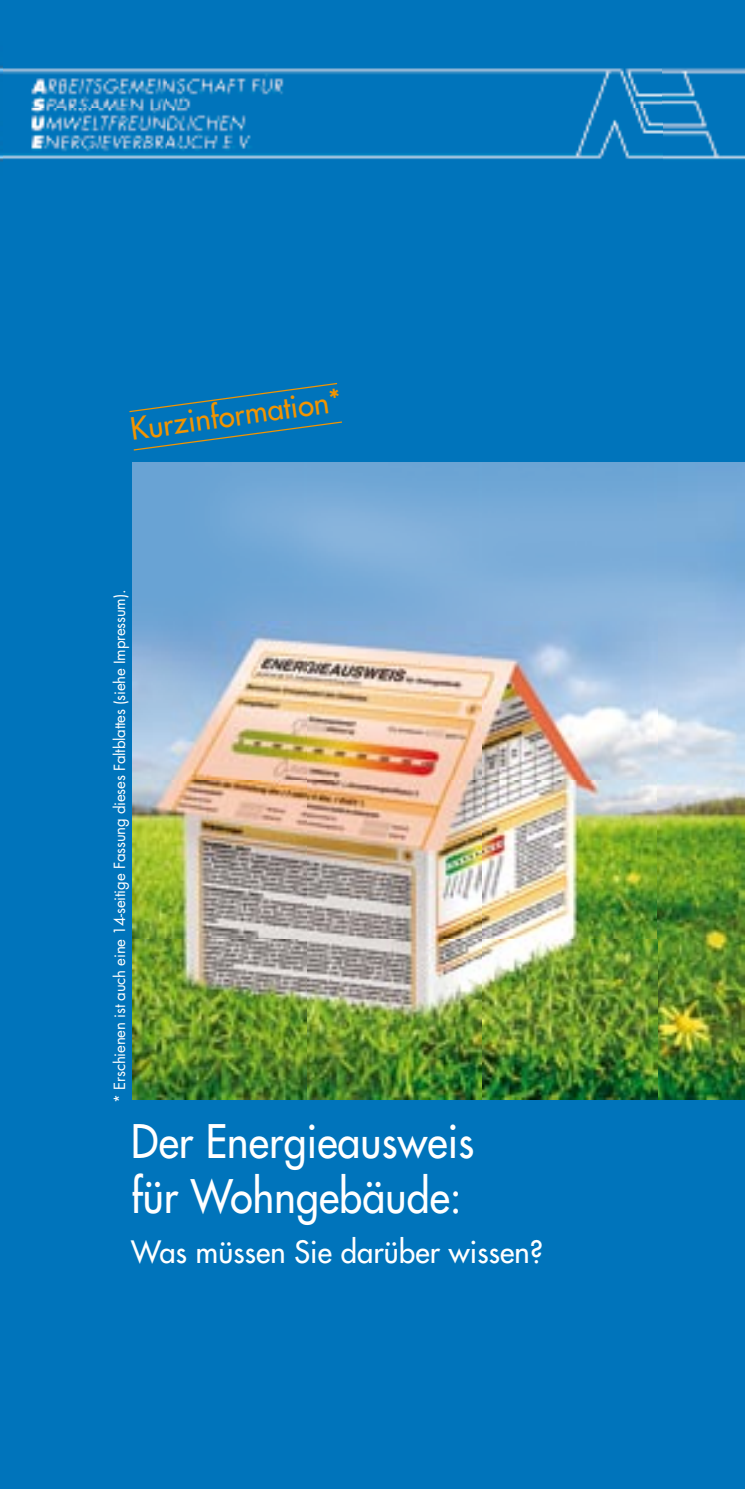
<style>
.page{position:relative;width:745px;height:1489px;background:#fff}
.page>*{position:absolute;margin:0;border:0;box-sizing:border-box;transform-origin:0 0}
.t1{font:45px/55px "Futura";letter-spacing:.005em;color:#fff;scale:.91 1}
.t2{font:30px "Futura";letter-spacing:.005em;color:#fff}
.t3{font:30px "Futura";color:#f29400}
.t4{font:15px "Futura";letter-spacing:-.015em;color:#fff}
</style>
<div class="page">
<div style="left:1px;top:0;width:743px;height:1488px;background:#0074bb"></div>
<hr style="left:0;top:0;width:3px;height:1488px;background:#0074bb">
<img style="left:132px;top:462px;width:612px;height:637px">
<img style="left:0;top:65px;width:744px;height:97px">
<svg style="left:134px;top:421px;width:208px;height:29px"></svg>
<svg style="left:129px;top:383px;width:208px;height:29px"></svg>
<h2 class="t3" style="left:128px;top:411px;width:214px;rotate:-8deg">Kurzinformation*</h2>
<p class="t4" style="left:110px;top:1102px;width:514px;rotate:-90deg">* Erschienen ist auch eine 14-seitige Fassung dieses Faltblattes (siehe Impressum).</p>
<h1 class="t1" style="left:131px;top:1113px;width:378px">Der Energieausweis für Wohngebäude:</h1>
<h2 class="t2" style="left:131px;top:1232px;width:413px">Was müssen Sie darüber wissen?</h2>
</div>
